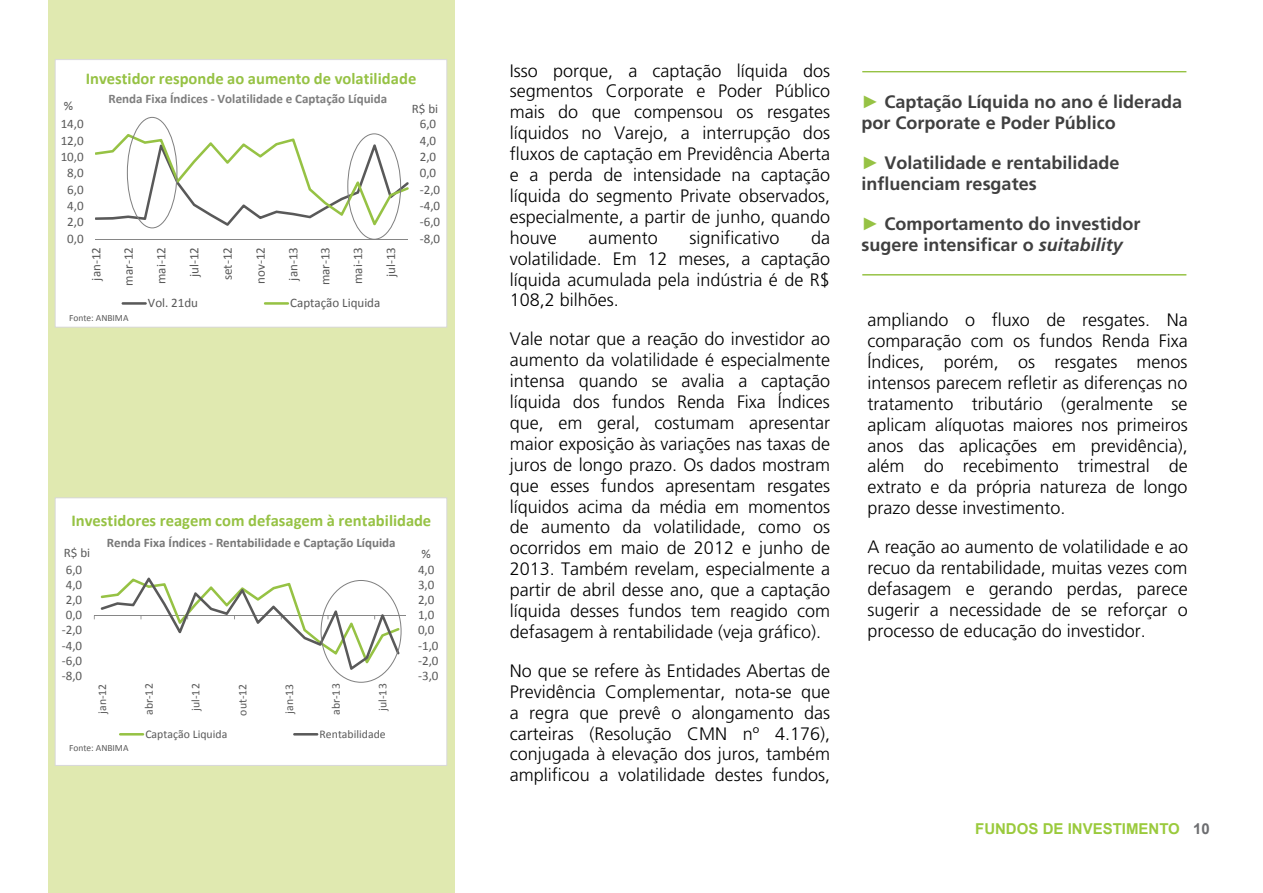
<style>
.page{position:relative;width:1263px;height:893px;background:#fff}
.page>*{position:absolute;margin:0;border:0;box-sizing:border-box;transform-origin:0 0}
.t1{font:300 18px/20.9px "Frutiger";color:#000;text-align:justify}
.t2{font:700 18px/21.3px "Frutiger";color:#404040}
.t3{font:700 16.5px "Calibri";color:#96c244}
.t4{font:700 15px "Arial";color:#9aca3c}
.t5{font:13.05px "Calibri";color:#595959}
.t6{font:700 13.05px "Calibri";color:#777}
.t7{font:700 13.05px "Calibri";letter-spacing:-.005em;color:#7e7e7e}
.t8{font:11.7px "Calibri";letter-spacing:.005em;color:#595959}
.t9{font:9.45px "Calibri";letter-spacing:-.005em;color:#595959}
.s1{font-family:"Arial";color:#96c244}
.s2{font-style:italic}
.s3{color:#6d6e71}
</style>
<div class="page">
<div style="left:49px;top:1px;width:406px;height:892px;background:#e0e9b0"></div>
<div style="left:55px;top:498px;width:392px;height:267px;background:#fff"></div>
<hr style="left:94px;top:615px;width:312px;height:1px;background:#868686">
<svg style="left:101px;top:578px;width:299px;height:92px"></svg>
<hr style="left:119px;top:733px;width:25px;height:2px;background:#96c244">
<hr style="left:293px;top:733px;width:25px;height:2px;background:#595959">
<div style="left:55px;top:498px;width:392px;height:268px;border:1px solid #d8d8d8"></div>
<div style="left:55px;top:60px;width:392px;height:267px;background:#fff"></div>
<hr style="left:96px;top:239px;width:312px;height:1px;background:#868686">
<svg style="left:96px;top:134px;width:313px;height:92px"></svg>
<hr style="left:122px;top:302px;width:25px;height:3px;background:#595959">
<hr style="left:264px;top:302px;width:25px;height:3px;background:#96c244">
<div style="left:348px;top:134px;width:53px;height:105px;border:1px solid #7f7f7f;border-radius:50%"></div>
<div style="left:127px;top:117px;width:50px;height:111px;border:1px solid #7f7f7f;border-radius:50%"></div>
<div style="left:55px;top:59px;width:392px;height:268px;border:1px solid #d8d8d8"></div>
<hr style="left:862px;top:71px;width:324px;height:1px;background:#96c244">
<hr style="left:862px;top:274px;width:324px;height:2px;background:#96c244">
<p class="t1" style="left:510px;top:60px;width:322px">Isso porque, a captação líquida dos segmentos Corporate e Poder Público mais do que compensou os resgates líquidos no Varejo, a interrupção dos fluxos de captação em Previdência Aberta e a perda de intensidade na captação líquida do segmento Private observados, especialmente, a partir de junho, quando houve</p>
<p class="t3" style="left:86px;top:68px;width:332px">Investidor responde ao aumento de volatilidade</p>
<p class="t7" style="left:108px;top:90px;width:280px">Renda Fixa Índices ‐ Volatilidade e Captação Líquida</p>
<p class="t5" style="left:64px;top:97px;width:11px">%</p>
<p class="t5" style="left:412px;top:100px;width:28px">R$ bi</p>
<p class="t2" style="left:861px;top:91px;width:322px"><span class="s1">►</span> Captação Líquida no ano é liderada por Corporate e Poder Público</p>
<p class="t2" style="left:861px;top:152px;width:260px"><span class="s1">►</span> Volatilidade e rentabilidade influenciam resgates</p>
<p class="t2" style="left:861px;top:213px;width:280px"><span class="s1">►</span> Comportamento do investidor sugere intensificar o <span class="s2">suitability</span></p>
<p class="t5" style="left:61px;top:116px;width:25px">14,0</p>
<p class="t5" style="left:420px;top:116px;width:18px">6,0</p>
<p class="t5" style="left:61px;top:132px;width:25px">12,0</p>
<p class="t5" style="left:420px;top:132px;width:18px">4,0</p>
<p class="t5" style="left:61px;top:148px;width:25px">10,0</p>
<p class="t5" style="left:420px;top:148px;width:18px">2,0</p>
<p class="t5" style="left:67px;top:165px;width:18px">8,0</p>
<p class="t5" style="left:420px;top:165px;width:18px">0,0</p>
<p class="t5" style="left:67px;top:181px;width:18px">6,0</p>
<p class="t5" style="left:420px;top:181px;width:22px">‐2,0</p>
<p class="t5" style="left:67px;top:197px;width:18px">4,0</p>
<p class="t5" style="left:420px;top:197px;width:22px">‐4,0</p>
<p class="t5" style="left:67px;top:214px;width:18px">2,0</p>
<p class="t5" style="left:420px;top:214px;width:22px">‐6,0</p>
<p class="t1" style="left:589px;top:227px;width:71px">aumento</p>
<p class="t1" style="left:689px;top:227px;width:91px">significativo</p>
<p class="t1" style="left:510px;top:227px;width:322px;text-indent:301px">da volatilidade. Em 12 meses, a captação líquida acumulada pela indústria é de R$ 108,2 bilhões.</p>
<p class="t1" style="left:510px;top:329px;width:322px">Vale notar que a reação do investidor ao aumento da volatilidade é especialmente intensa quando se avalia a captação líquida dos fundos Renda Fixa Índices que, em geral, costumam apresentar maior exposição às variações nas taxas de juros de longo prazo. Os dados mostram que esses fundos apresentam resgates líquidos acima da média em momentos de aumento da volatilidade, como os ocorridos em maio de 2012 e junho de 2013. Também revelam, especialmente a partir de abril desse ano, que a captação líquida desses fundos tem reagido com defasagem à rentabilidade (veja gráfico).</p>
<p class="t1" style="left:510px;top:660px;width:322px">No que se refere às Entidades Abertas de Previdência Complementar, nota-se que a regra que prevê o alongamento das carteiras (Resolução CMN nº 4.176), conjugada à elevação dos juros, também amplificou a volatilidade destes fundos,</p>
<p class="t5" style="left:67px;top:230px;width:18px">0,0</p>
<p class="t5" style="left:420px;top:230px;width:22px">‐8,0</p>
<p class="t5" style="left:88px;top:281px;width:35px;rotate:-90deg">jan‐12</p>
<p class="t5" style="left:120px;top:285px;width:40px;rotate:-90deg">mar‐12</p>
<p class="t5" style="left:153px;top:284px;width:38px;rotate:-90deg">mai‐12</p>
<p class="t5" style="left:186px;top:277px;width:32px;rotate:-90deg">jul‐12</p>
<p class="t5" style="left:219px;top:280px;width:35px;rotate:-90deg">set‐12</p>
<p class="t5" style="left:252px;top:284px;width:38px;rotate:-90deg">nov‐12</p>
<p class="t5" style="left:285px;top:281px;width:35px;rotate:-90deg">jan‐13</p>
<p class="t5" style="left:317px;top:285px;width:40px;rotate:-90deg">mar‐13</p>
<p class="t5" style="left:350px;top:284px;width:38px;rotate:-90deg">mai‐13</p>
<p class="t5" style="left:383px;top:277px;width:32px;rotate:-90deg">jul‐13</p>
<p class="t5" style="left:148px;top:294px;width:52px">Vol. 21du</p>
<p class="t5" style="left:290px;top:294px;width:92px">Captação Liquida</p>
<p class="t9" style="left:69px;top:311px;width:61px">Fonte: ANBIMA</p>
<p class="t1" style="left:868px;top:310px;width:322px">ampliando o fluxo de resgates. Na comparação com os fundos Renda Fixa Índices, porém, os resgates menos intensos parecem refletir as diferenças no tratamento tributário (geralmente se aplicam alíquotas maiores nos primeiros anos das aplicações em previdência), além do recebimento trimestral de extrato e da própria natureza de longo prazo desse investimento.</p>
<p class="t1" style="left:868px;top:537px;width:322px">A reação ao aumento de volatilidade e ao recuo da rentabilidade, muitas vezes com defasagem e gerando perdas, parece sugerir a necessidade de se reforçar o processo de educação do investidor.</p>
<p class="t3" style="left:71px;top:510px;width:361px">Investidores reagem com defasagem à rentabilidade</p>
<p class="t6" style="left:107px;top:534px;width:290px">Renda Fixa Índices ‐ Rentabilidade e Captação Líquida</p>
<p class="t5" style="left:64px;top:545px;width:28px">R$ bi</p>
<p class="t5" style="left:421px;top:545px;width:11px">%</p>
<p class="t5" style="left:418px;top:561px;width:18px">4,0</p>
<p class="t5" style="left:66px;top:561px;width:18px">6,0</p>
<p class="t5" style="left:418px;top:576px;width:18px">3,0</p>
<p class="t5" style="left:66px;top:576px;width:18px">4,0</p>
<p class="t5" style="left:418px;top:592px;width:18px">2,0</p>
<p class="t5" style="left:66px;top:592px;width:18px">2,0</p>
<p class="t5" style="left:418px;top:607px;width:18px">1,0</p>
<p class="t5" style="left:66px;top:607px;width:18px">0,0</p>
<p class="t5" style="left:418px;top:622px;width:18px">0,0</p>
<p class="t5" style="left:62px;top:622px;width:22px">‐2,0</p>
<p class="t5" style="left:418px;top:637px;width:22px">‐1,0</p>
<p class="t5" style="left:62px;top:637px;width:22px">‐4,0</p>
<p class="t5" style="left:418px;top:652px;width:22px">‐2,0</p>
<p class="t5" style="left:62px;top:652px;width:22px">‐6,0</p>
<p class="t5" style="left:418px;top:667px;width:22px">‐3,0</p>
<p class="t5" style="left:62px;top:667px;width:22px">‐8,0</p>
<p class="t8" style="left:95px;top:714px;width:32px;rotate:-90deg">jan‐12</p>
<p class="t8" style="left:142px;top:715px;width:33px;rotate:-90deg">abr‐12</p>
<p class="t8" style="left:188px;top:711px;width:29px;rotate:-90deg">jul‐12</p>
<p class="t8" style="left:235px;top:715px;width:33px;rotate:-90deg">out‐12</p>
<p class="t8" style="left:282px;top:714px;width:32px;rotate:-90deg">jan‐13</p>
<p class="t8" style="left:329px;top:715px;width:33px;rotate:-90deg">abr‐13</p>
<p class="t8" style="left:375px;top:711px;width:29px;rotate:-90deg">jul‐13</p>
<p class="t8" style="left:145px;top:726px;width:83px">Captação Liquida</p>
<p class="t8" style="left:319px;top:726px;width:68px">Rentabilidade</p>
<p class="t9" style="left:69px;top:742px;width:61px">Fonte: ANBIMA</p>
<p class="t4" style="left:975px;top:819px;width:236px">FUNDOS DE INVESTIMENTO <span class="s3">10</span></p>
</div>
